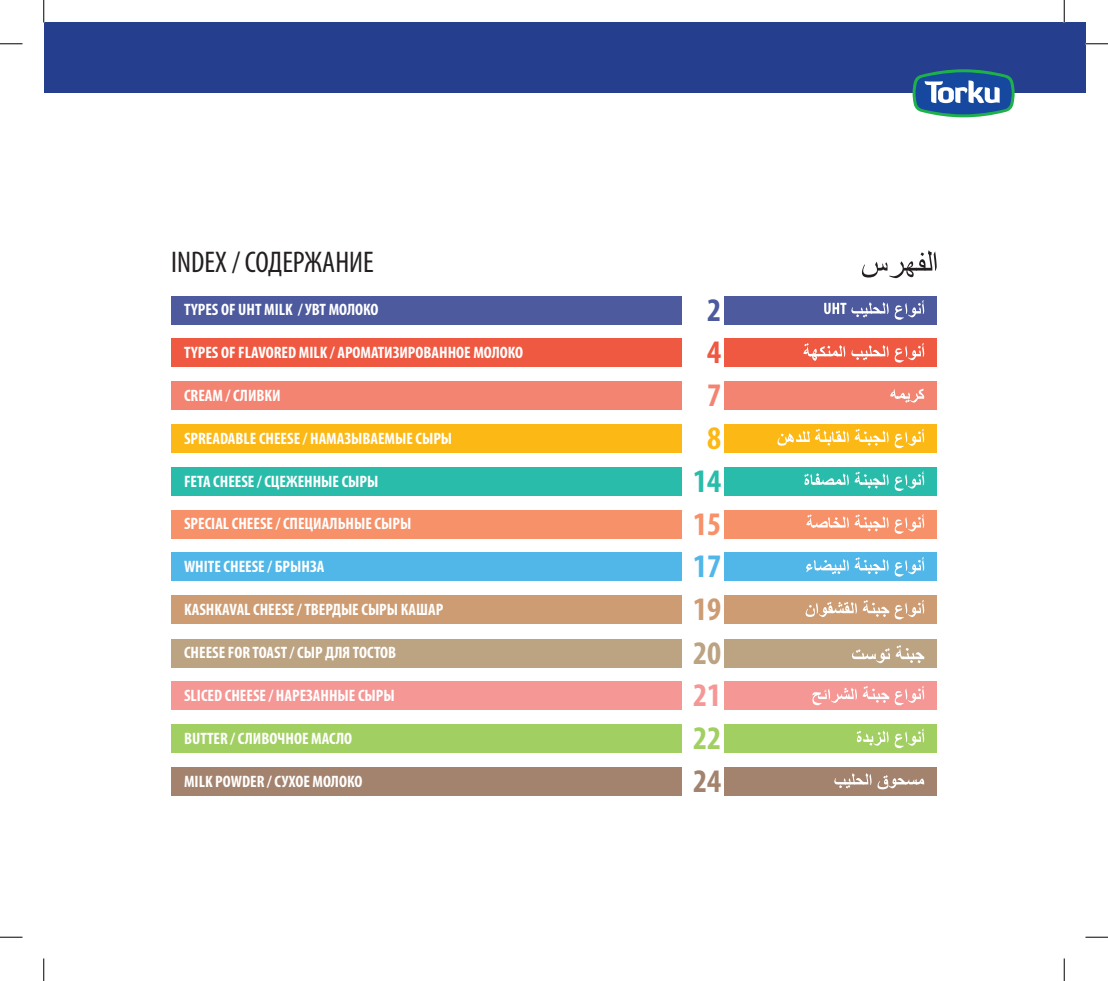
<style>
.page{position:relative;width:1108px;height:981px;background:#fff}
.page>*{position:absolute;margin:0;border:0;box-sizing:border-box;transform-origin:0 0}
.t1{font:700 condensed 33px "Myriad Pro";color:#50b7e8}
.t2{font:700 condensed 33px "Myriad Pro";color:#2abcab}
.t3{font:700 condensed 33px "Myriad Pro";color:#cd9c72}
.t4{font:700 condensed 33px "Myriad Pro";color:#f69169}
.t5{font:700 condensed 33px "Myriad Pro";color:#f59795}
.t6{font:700 condensed 33px "Myriad Pro";color:#a2cf62}
.t7{font:700 condensed 33px "Myriad Pro";color:#a4836e}
.t8{font:700 condensed 33px "Myriad Pro";color:#bca382}
.t9{font:700 condensed 33px "Myriad Pro";color:#fcb814}
.t10{font:700 condensed 33px "Myriad Pro";color:#4d5a9e}
.t11{font:700 condensed 33px "Myriad Pro";color:#f05941}
.t12{font:700 condensed 33px "Myriad Pro";color:#f48472}
.t13{font:condensed 30px "Myriad Pro";color:#231f20}
.t14{font:700 condensed 16.65px "Myriad Pro";color:#fff}
</style>
<div class="page">
<div style="left:171px;top:552px;width:511px;height:29px;background:#50b7e8"></div>
<div style="left:724px;top:552px;width:213px;height:29px;background:#50b7e8"></div>
<svg style="left:806px;top:557px;width:118px;height:19px"></svg>
<div style="left:171px;top:467px;width:511px;height:28px;background:#2abcab"></div>
<div style="left:724px;top:467px;width:213px;height:28px;background:#2abcab"></div>
<svg style="left:804px;top:471px;width:120px;height:20px"></svg>
<div style="left:171px;top:595px;width:511px;height:29px;background:#cd9c72"></div>
<div style="left:724px;top:595px;width:213px;height:29px;background:#cd9c72"></div>
<svg style="left:806px;top:600px;width:118px;height:19px"></svg>
<div style="left:171px;top:424px;width:511px;height:28px;background:#fcb814"></div>
<div style="left:724px;top:424px;width:213px;height:28px;background:#fcb814"></div>
<svg style="left:777px;top:428px;width:147px;height:20px"></svg>
<div style="left:171px;top:510px;width:511px;height:28px;background:#f69169"></div>
<div style="left:724px;top:510px;width:213px;height:28px;background:#f69169"></div>
<svg style="left:806px;top:514px;width:118px;height:20px"></svg>
<div style="left:171px;top:681px;width:511px;height:28px;background:#f59795"></div>
<div style="left:724px;top:681px;width:213px;height:28px;background:#f59795"></div>
<svg style="left:812px;top:686px;width:112px;height:19px"></svg>
<div style="left:171px;top:724px;width:511px;height:28px;background:#a2cf62"></div>
<div style="left:724px;top:724px;width:213px;height:28px;background:#a2cf62"></div>
<svg style="left:857px;top:728px;width:67px;height:20px"></svg>
<div style="left:171px;top:767px;width:511px;height:28px;background:#a4836e"></div>
<div style="left:724px;top:767px;width:213px;height:28px;background:#a4836e"></div>
<svg style="left:834px;top:773px;width:90px;height:16px"></svg>
<svg style="left:862px;top:250px;width:75px;height:28px"></svg>
<div style="left:171px;top:296px;width:511px;height:28px;background:#4d5a9e"></div>
<div style="left:724px;top:296px;width:213px;height:28px;background:#4d5a9e"></div>
<svg style="left:824px;top:300px;width:100px;height:20px"></svg>
<div style="left:171px;top:338px;width:511px;height:29px;background:#f05941"></div>
<div style="left:724px;top:338px;width:213px;height:29px;background:#f05941"></div>
<svg style="left:803px;top:343px;width:121px;height:19px"></svg>
<div style="left:171px;top:381px;width:511px;height:29px;background:#f48472"></div>
<div style="left:724px;top:381px;width:213px;height:29px;background:#f48472"></div>
<svg style="left:890px;top:388px;width:34px;height:15px"></svg>
<div style="left:171px;top:639px;width:511px;height:28px;background:#bca382"></div>
<div style="left:724px;top:639px;width:213px;height:28px;background:#bca382"></div>
<svg style="left:852px;top:645px;width:72px;height:18px"></svg>
<div style="left:44px;top:22px;width:1041px;height:71px;background:#253f8e"></div>
<svg style="left:913px;top:69px;width:102px;height:48px"></svg>
<hr style="left:1063px;top:0;width:2px;height:23px;background:#fff">
<svg style="left:0;top:44px;width:22px;height:1px"></svg>
<svg style="left:1085px;top:44px;width:23px;height:1px"></svg>
<svg style="left:0;top:936px;width:22px;height:1px"></svg>
<svg style="left:1085px;top:936px;width:23px;height:1px"></svg>
<svg style="left:44px;top:0;width:1px;height:23px"></svg>
<svg style="left:44px;top:958px;width:1px;height:22px"></svg>
<svg style="left:1064px;top:0;width:1px;height:23px"></svg>
<svg style="left:1064px;top:958px;width:1px;height:22px"></svg>
<h2 class="t13" style="left:171px;top:244px;width:204px">INDEX / СОДЕРЖАНИЕ</h2>
<p class="t14" style="left:184px;top:299px;width:196px">TYPES OF UHT MILK / УВТ МОЛОКО</p>
<h1 class="t10" style="left:707px;top:289px;width:16px">2</h1>
<p class="t14" style="left:184px;top:342px;width:341px">TYPES OF FLAVORED MILK / АРОМАТИЗИРОВАННОЕ МОЛОКО</p>
<h1 class="t11" style="left:707px;top:332px;width:16px">4</h1>
<p class="t14" style="left:184px;top:385px;width:98px">CREAM / СЛИВКИ</p>
<h1 class="t12" style="left:707px;top:374px;width:16px">7</h1>
<p class="t14" style="left:184px;top:428px;width:270px">SPREADABLE CHEESE / НАМАЗЫВАЕМЫЕ СЫРЫ</p>
<h1 class="t9" style="left:707px;top:417px;width:16px">8</h1>
<p class="t14" style="left:184px;top:470px;width:196px">FETA CHEESE / СЦЕЖЕННЫЕ СЫРЫ</p>
<h1 class="t2" style="left:693px;top:460px;width:30px">14</h1>
<p class="t14" style="left:184px;top:513px;width:229px">SPECIAL CHEESE / СПЕЦИАЛЬНЫЕ СЫРЫ</p>
<h1 class="t4" style="left:693px;top:503px;width:30px">15</h1>
<p class="t14" style="left:184px;top:556px;width:142px">WHITE CHEESE / БРЫНЗА</p>
<h1 class="t1" style="left:693px;top:546px;width:30px">17</h1>
<p class="t14" style="left:184px;top:599px;width:261px">KASHKAVAL CHEESE / ТВЕРДЫЕ СЫРЫ КАШАР</p>
<h1 class="t3" style="left:693px;top:588px;width:30px">19</h1>
<p class="t14" style="left:184px;top:642px;width:214px">CHEESE FOR TOAST / СЫР ДЛЯ ТОСТОВ</p>
<h1 class="t8" style="left:693px;top:632px;width:30px">20</h1>
<p class="t14" style="left:184px;top:685px;width:212px">SLICED CHEESE / НАРЕЗАННЫЕ СЫРЫ</p>
<h1 class="t5" style="left:693px;top:674px;width:30px">21</h1>
<p class="t14" style="left:184px;top:727px;width:170px">BUTTER / СЛИВОЧНОЕ МАСЛО</p>
<h1 class="t6" style="left:693px;top:717px;width:30px">22</h1>
<p class="t14" style="left:184px;top:770px;width:180px">MILK POWDER / СУХОЕ МОЛОКО</p>
<h1 class="t7" style="left:693px;top:760px;width:30px">24</h1>
</div>
